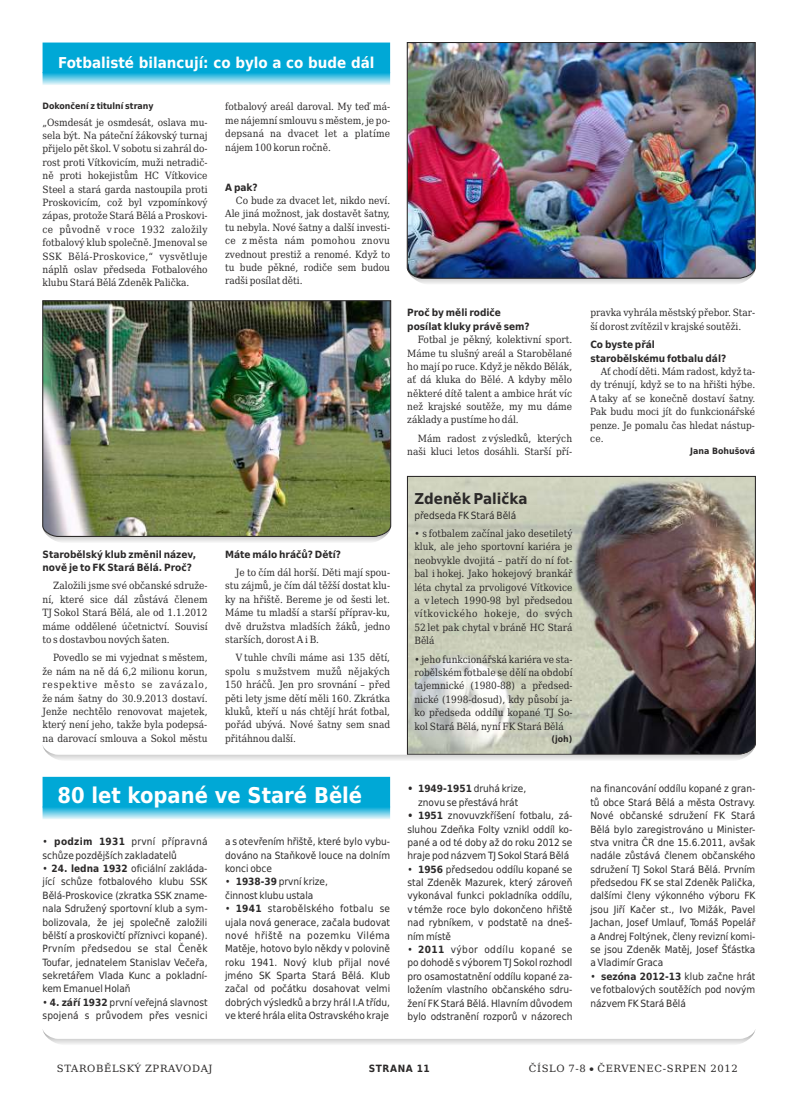
<style>
.page{position:relative;width:798px;height:1099px;background:#fff}
.page>*{position:absolute;margin:0;border:0;box-sizing:border-box;transform-origin:0 0}
.t1{font:700 21.75px "DejaVu Sans Condensed";color:#fff}
.t2{font:700 15px "DejaVu Sans Condensed";color:#fff}
.t3{font:700 15px "DejaVu Sans Condensed";color:#2b2929}
.t4{font:10px/13.4px "DejaVu Serif Condensed";color:#2b2929;text-align:justify}
.t5{font:10px/13.4px "DejaVu Sans Condensed";color:#2b2929;text-align:justify}
.t6{font:700 10px/13.4px "DejaVu Sans Condensed";color:#2b2929}
.t7{font:10px "DejaVu Serif";letter-spacing:.065em;color:#2b2929}
.t8{font:700 10px "DejaVu Sans Condensed";letter-spacing:.06em;color:#2b2929}
.t9{font:700 8.75px "DejaVu Sans Condensed";color:#2b2929}
.s1{font-weight:700}
</style>
<div class="page">
<img style="left:406px;top:475px;width:350px;height:272px">
<svg style="left:43px;top:1030px;width:712px;height:14px"></svg>
<svg style="left:43px;top:43px;width:347px;height:42px;background:#22b3db"></svg>
<svg style="left:414px;top:279px;width:334px;height:5px"></svg>
<img style="left:406px;top:42px;width:350px;height:237px">
<svg style="left:49px;top:537px;width:335px;height:5px"></svg>
<img style="left:42px;top:300px;width:349px;height:237px">
<svg style="left:43px;top:744px;width:712px;height:16px"></svg>
<svg style="left:43px;top:776px;width:347px;height:43px;background:#25b4db"></svg>
<h2 class="t2" style="left:58px;top:56px;width:318px">Fotbalisté bilancují: co bylo a co bude dál</h2>
<p class="t4" style="left:225px;top:101px;width:166px">fotbalový areál daroval. My teď má&shy;me nájemní smlouvu s městem, je po&shy;depsaná na dvacet let a platíme nájem 100 korun ročně.</p>
<p class="t6" style="left:225px;top:181px;width:34px">A pak?</p>
<p class="t4" style="left:225px;top:195px;width:166px;text-indent:11px">Co bude za dvacet let, nikdo neví.<br>Ale jiná možnost, jak dostavět šatny, tu nebyla. Nové šatny a další investi&shy;ce z města nám pomohou znovu zvednout prestiž a renomé. Když to tu bude pěkné, rodiče sem budou radši posílat děti.</p>
<p class="t9" style="left:43px;top:102px;width:112px">Dokončení z titulní strany</p>
<p class="t4" style="left:43px;top:116px;width:166px">„Osmdesát je osmdesát, oslava mu&shy;sela být. Na páteční žákovský turnaj přijelo pět škol. V sobotu si zahrál do&shy;rost proti Vítkovicím, muži netradič&shy;ně proti hokejistům HC Vítkovice Steel a stará garda nastoupila proti Proskovicím, což byl vzpomínkový zápas, protože Stará Bělá a Proskovi&shy;ce původně v roce 1932 založily fotbalový klub společně. Jmenoval se SSK Bělá-Proskovice,“ vysvětluje náplň oslav předseda Fotbalového klubu Stará Bělá Zdeněk Palička.</p>
<p class="t6" style="left:43px;top:548px;width:155px">Starobělský klub změnil název, nově je to FK Stará Bělá. Proč?</p>
<p class="t4" style="left:43px;top:580px;width:166px;text-indent:11px">Založili jsme své občanské sdruže&shy;ní, které sice dál zůstává členem TJ Sokol Stará Bělá, ale od 1.1.2012 máme oddělené účetnictví. Souvisí to s dostavbou nových šaten.</p>
<p class="t4" style="left:43px;top:652px;width:166px;text-indent:11px">Povedlo se mi vyjednat s městem, že nám na ně dá 6,2 milionu korun, respektive město se zavázalo, že nám šatny do 30.9.2013 dostaví.<br>Jenže nechtělo renovovat majetek, který není jeho, takže byla podepsá&shy;na darovací smlouva a Sokol městu</p>
<p class="t6" style="left:225px;top:548px;width:117px">Máte málo hráčů? Dětí?</p>
<p class="t4" style="left:225px;top:566px;width:166px;text-indent:11px">Je to čím dál horší. Děti mají spou&shy;stu zájmů, je čím dál těžší dostat klu&shy;ky na hřiště. Bereme je od šesti let.<br>Máme tu mladší a starší příprav-ku, dvě družstva mladších žáků, jedno starších, dorost A i B.</p>
<p class="t4" style="left:225px;top:652px;width:166px;text-indent:11px">V tuhle chvíli máme asi 135 dětí, spolu s mužstvem mužů nějakých 150 hráčů. Jen pro srovnání – před pěti lety jsme dětí měli 160. Zkrátka kluků, kteří u nás chtějí hrát fotbal, pořád ubývá. Nové šatny sem snad přitáhnou další.</p>
<h1 class="t1" style="left:57px;top:786px;width:306px">80 let kopané ve Staré Bělé</h1>
<p class="t5" style="left:43px;top:835px;width:166px">• <span class="s1">podzim 1931</span> první přípravná schůze pozdějších zakladatelů</p>
<p class="t5" style="left:43px;top:862px;width:166px">• <span class="s1">24. ledna 1932</span> oficiální zakláda&shy;jící schůze fotbalového klubu SSK Bělá-Proskovice (zkratka SSK zname&shy;nala Sdružený sportovní klub a sym&shy;bolizovala, že jej společně založili bělští a proskovičtí příznivci kopané).<br>Prvním předsedou se stal Čeněk Toufar, jednatelem Stanislav Večeřa, sekretářem Vlada Kunc a pokladní&shy;kem Emanuel Holaň</p>
<p class="t5" style="left:43px;top:996px;width:166px">• <span class="s1">4. září 1932</span> první veřejná slavnost spojená s průvodem přes vesnici</p>
<p class="t5" style="left:225px;top:835px;width:166px">a s otevřením hřiště, které bylo vybu&shy;dováno na Staňkově louce na dolním konci obce</p>
<p class="t5" style="left:225px;top:876px;width:104px">• <span class="s1">1938-39</span> první krize, činnost klubu ustala</p>
<p class="t5" style="left:225px;top:902px;width:166px">• <span class="s1">1941</span> starobělského fotbalu se ujala nová generace, začala budovat nové hřiště na pozemku Viléma Matěje, hotovo bylo někdy v polovině roku 1941. Nový klub přijal nové jméno SK Sparta Stará Bělá. Klub začal od počátku dosahovat velmi dobrých výsledků a brzy hrál I.A třídu, ve které hrála elita Ostravského kraje</p>
<p class="t6" style="left:407px;top:307px;width:124px">Proč by měli rodiče posílat kluky právě sem?</p>
<p class="t4" style="left:407px;top:334px;width:166px;text-indent:11px">Fotbal je pěkný, kolektivní sport.<br>Máme tu slušný areál a Starobělané ho mají po ruce. Když je někdo Bělák, ať dá kluka do Bělé. A kdyby mělo některé dítě talent a ambice hrát víc než krajské soutěže, my mu dáme základy a pustíme ho dál.</p>
<p class="t4" style="left:407px;top:432px;width:166px;text-align:right">Mám radost z výsledků, kterých naši kluci letos dosáhli. Starší pří-</p>
<h2 class="t3" style="left:414px;top:492px;width:115px">Zdeněk Palička</h2>
<p class="t5" style="left:414px;top:509px;width:103px">předseda FK Stará Bělá</p>
<p class="t4" style="left:414px;top:527px;width:160px">• s fotbalem začínal jako desetiletý kluk, ale jeho sportovní kariéra je neobvykle dvojitá – patří do ní fot&shy;bal i hokej. Jako hokejový brankář léta chytal za prvoligové Vítkovice a v letech 1990-98 byl předsedou vítkovického hokeje, do svých 52 let pak chytal v bráně HC Stará Bělá</p>
<p class="t4" style="left:414px;top:653px;width:160px">• jeho funkcionářská kariéra ve sta&shy;robělském fotbale se dělí na období tajemnické (1980-88) a předsed&shy;nické (1998-dosud), kdy působí ja&shy;ko předseda oddílu kopané TJ So&shy;kol Stará Bělá, nyní FK Stará Bělá</p>
<p class="t9" style="left:551px;top:735px;width:22px">(joh)</p>
<p class="t5" style="left:407px;top:783px;width:120px;text-align:center"><span class="s1">• 1949-1951</span> druhá krize, znovu se přestává hrát</p>
<p class="t5" style="left:407px;top:809px;width:166px"><span class="s1">• 1951</span> znovuvzkříšení fotbalu, zá&shy;sluhou Zdeňka Folty vznikl oddíl ko&shy;pané a od té doby až do roku 2012 se hraje pod názvem TJ Sokol Stará Bělá</p>
<p class="t5" style="left:407px;top:863px;width:166px">• <span class="s1">1956</span> předsedou oddílu kopané se stal Zdeněk Mazurek, který zároveň vykonával funkci pokladníka oddílu, v témže roce bylo dokončeno hřiště nad rybníkem, v podstatě na dneš&shy;ním místě</p>
<p class="t5" style="left:407px;top:943px;width:166px">• <span class="s1">2011</span> výbor oddílu kopané se po dohodě s výborem TJ Sokol rozhodl pro osamostatnění oddílu kopané za&shy;ložením vlastního občanského sdru&shy;žení FK Stará Bělá. Hlavním důvodem bylo odstranění rozporů v názorech</p>
<p class="t4" style="left:590px;top:307px;width:166px">pravka vyhrála městský přebor. Star&shy;ší dorost zvítězil v krajské soutěži.</p>
<p class="t6" style="left:590px;top:339px;width:137px">Co byste přál starobělskému fotbalu dál?</p>
<p class="t4" style="left:590px;top:365px;width:166px;text-indent:11px">Ať chodí děti. Mám radost, když ta&shy;dy trénují, když se to na hřišti hýbe.<br>A taky ať se konečně dostaví šatny.<br>Pak budu moci jít do funkcionářské penze. Je pomalu čas hledat nástup&shy;ce.</p>
<p class="t9" style="left:689px;top:447px;width:67px">Jana Bohušová</p>
<p class="t5" style="left:590px;top:783px;width:166px">na financování oddílu kopané z gran&shy;tů obce Stará Bělá a města Ostravy.<br>Nové občanské sdružení FK Stará Bělá bylo zaregistrováno u Minister&shy;stva vnitra ČR dne 15.6.2011, avšak nadále zůstává členem občanského sdružení TJ Sokol Stará Bělá. Prvním předsedou FK se stal Zdeněk Palička, dalšími členy výkonného výboru FK jsou Jiří Kačer st., Ivo Mižák, Pavel Jachan, Josef Umlauf, Tomáš Popelář a Andrej Foltýnek, členy revizní komi&shy;se jsou Zdeněk Matěj, Josef Šťástka a Vladimír Graca</p>
<p class="t5" style="left:590px;top:970px;width:166px">• <span class="s1">sezóna 2012-13</span> klub začne hrát ve fotbalových soutěžích pod novým názvem FK Stará Bělá</p>
<p class="t7" style="left:57px;top:1063px;width:157px">STAROBĚLSKÝ ZPRAVODAJ</p>
<p class="t8" style="left:368px;top:1063px;width:63px">STRANA 11</p>
<p class="t7" style="left:528px;top:1063px;width:210px">ČÍSLO 7-8 ČERVENEC-SRPEN 2012</p>
</div>
